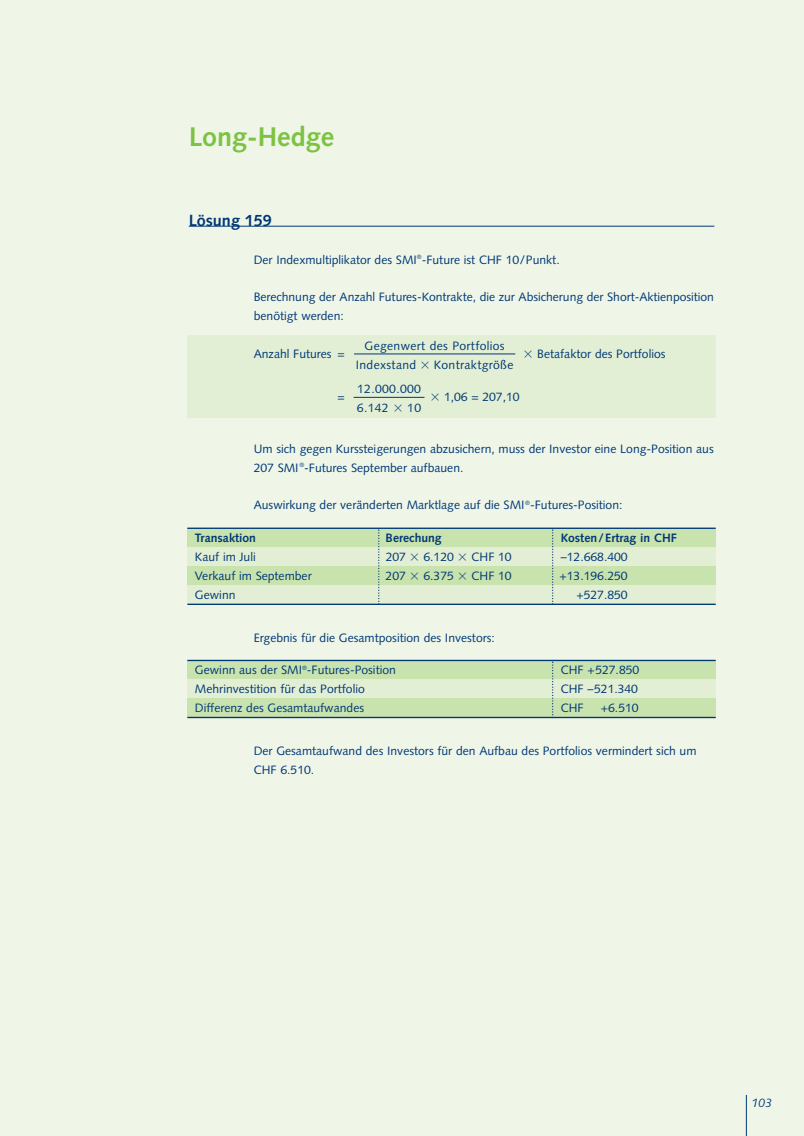
<style>
.page{position:relative;width:804px;height:1136px;background:#fff}
.page>*{position:absolute;margin:0;border:0;box-sizing:border-box;transform-origin:0 0}
.t1{font:700 27px "Syntax";color:#7dc242}
.t2{font:700 16.2px "Syntax";color:#003876}
.t3{font:12.15px/18.9px "Syntax";color:#003876}
.t4{font:12.15px/18.9px "Syntax";letter-spacing:.03em;color:#003876;text-align:center}
.t5{font:700 12.15px "Syntax";color:#003876}
.t6{font:italic 12.15px "Syntax";color:#003876}
.s1{font-family:"Mathematical Pi One"}
</style>
<div class="page">
<div style="left:0;top:0;width:803px;height:1135px;background:#eff6e8"></div>
<div style="left:187px;top:336px;width:528px;height:82px;background:#e2efd4"></div>
<hr style="left:746px;top:1094px;width:1px;height:41px;background:#003876">
<hr style="left:189px;top:226px;width:525px;height:1px;background:#003876">
<hr style="left:354px;top:353px;width:161px;height:1px;background:#003876">
<hr style="left:353px;top:397px;width:71px;height:1px;background:#003876">
<div style="left:187px;top:528px;width:528px;height:19px;background:#c9e3ae"></div>
<div style="left:187px;top:566px;width:528px;height:31px;background:#c9e3ae"></div>
<div style="left:187px;top:547px;width:528px;height:19px;background:#e2efd4"></div>
<div style="left:187px;top:585px;width:528px;height:19px;background:#e2efd4"></div>
<hr style="left:187px;top:527px;width:528px;height:2px;background:#003876">
<hr style="left:187px;top:603px;width:528px;height:2px;background:#003876">
<svg style="left:378px;top:529px;width:1px;height:75px"></svg>
<svg style="left:552px;top:529px;width:1px;height:75px"></svg>
<div style="left:187px;top:660px;width:528px;height:19px;background:#c9e3ae"></div>
<div style="left:187px;top:698px;width:528px;height:19px;background:#c9e3ae"></div>
<div style="left:187px;top:679px;width:528px;height:19px;background:#e2efd4"></div>
<hr style="left:187px;top:659px;width:528px;height:2px;background:#003876">
<hr style="left:187px;top:716px;width:528px;height:2px;background:#003876">
<svg style="left:552px;top:661px;width:1px;height:56px"></svg>
<h1 class="t1" style="left:189px;top:124px;width:147px">Long-Hedge</h1>
<h2 class="t2" style="left:189px;top:213px;width:85px">Lösung 159</h2>
<p class="t3" style="left:254px;top:251px;width:307px">Der Indexmultiplikator des SMI<sup>®</sup>-Future ist CHF 10/Punkt.</p>
<p class="t3" style="left:254px;top:289px;width:461px">Berechnung der Anzahl Futures-Kontrakte, die zur Absicherung der Short-Aktienposition benötigt werden:</p>
<p class="t4" style="left:356px;top:337px;width:159px">Gegenwert des Portfolios<br>Indexstand <span class="s1">-</span> Kontraktgröße</p>
<p class="t4" style="left:357px;top:380px;width:66px;text-align:left">12.000.000<br>6.142 <span class="s1">-</span> 10</p>
<p class="t3" style="left:254px;top:345px;width:92px">Anzahl Futures =</p>
<p class="t3" style="left:523px;top:345px;width:144px"><span class="s1">-</span> Betafaktor des Portfolios</p>
<p class="t3" style="left:337px;top:389px;width:9px">=</p>
<p class="t3" style="left:430px;top:389px;width:91px"><span class="s1">-</span> 1,06 = 207,10</p>
<p class="t3" style="left:254px;top:440px;width:461px">Um sich gegen Kurssteigerungen abzusichern, muss der Investor eine Long-Position aus<br>207 SMI<sup>®</sup>-Futures September aufbauen.</p>
<p class="t3" style="left:254px;top:497px;width:370px">Auswirkung der veränderten Marktlage auf die SMI<sup>®</sup>-Futures-Position:</p>
<p class="t5" style="left:195px;top:532px;width:62px">Transaktion</p>
<p class="t5" style="left:385px;top:532px;width:58px">Berechung</p>
<p class="t5" style="left:560px;top:532px;width:118px">Kosten/Ertrag in CHF</p>
<p class="t3" style="left:195px;top:548px;width:62px">Kauf im Juli</p>
<p class="t3" style="left:385px;top:548px;width:127px">207 <span class="s1">-</span> 6.120 <span class="s1">-</span> CHF 10</p>
<p class="t3" style="left:560px;top:548px;width:68px">–12.668.400</p>
<p class="t3" style="left:195px;top:567px;width:118px">Verkauf im September</p>
<p class="t3" style="left:385px;top:567px;width:127px">207 <span class="s1">-</span> 6.375 <span class="s1">-</span> CHF 10</p>
<p class="t3" style="left:559px;top:567px;width:70px">+13.196.250</p>
<p class="t3" style="left:195px;top:586px;width:42px">Gewinn</p>
<p class="t3" style="left:576px;top:586px;width:53px">+527.850</p>
<p class="t3" style="left:254px;top:629px;width:243px">Ergebnis für die Gesamtposition des Investors:</p>
<p class="t3" style="left:195px;top:661px;width:202px">Gewinn aus der SMI<sup>®</sup>-Futures-Position</p>
<p class="t3" style="left:560px;top:661px;width:80px">CHF +527.850</p>
<p class="t3" style="left:195px;top:680px;width:171px">Mehrinvestition für das Portfolio</p>
<p class="t3" style="left:560px;top:680px;width:79px">CHF –521.340</p>
<p class="t3" style="left:195px;top:699px;width:171px">Differenz des Gesamtaufwandes</p>
<p class="t3" style="left:560px;top:699px;width:24px">CHF</p>
<p class="t3" style="left:601px;top:699px;width:39px">+6.510</p>
<p class="t3" style="left:254px;top:742px;width:444px">Der Gesamtaufwand des Investors für den Aufbau des Portfolios vermindert sich um<br>CHF 6.510.</p>
<p class="t6" style="left:751px;top:1097px;width:22px">103</p>
</div>
